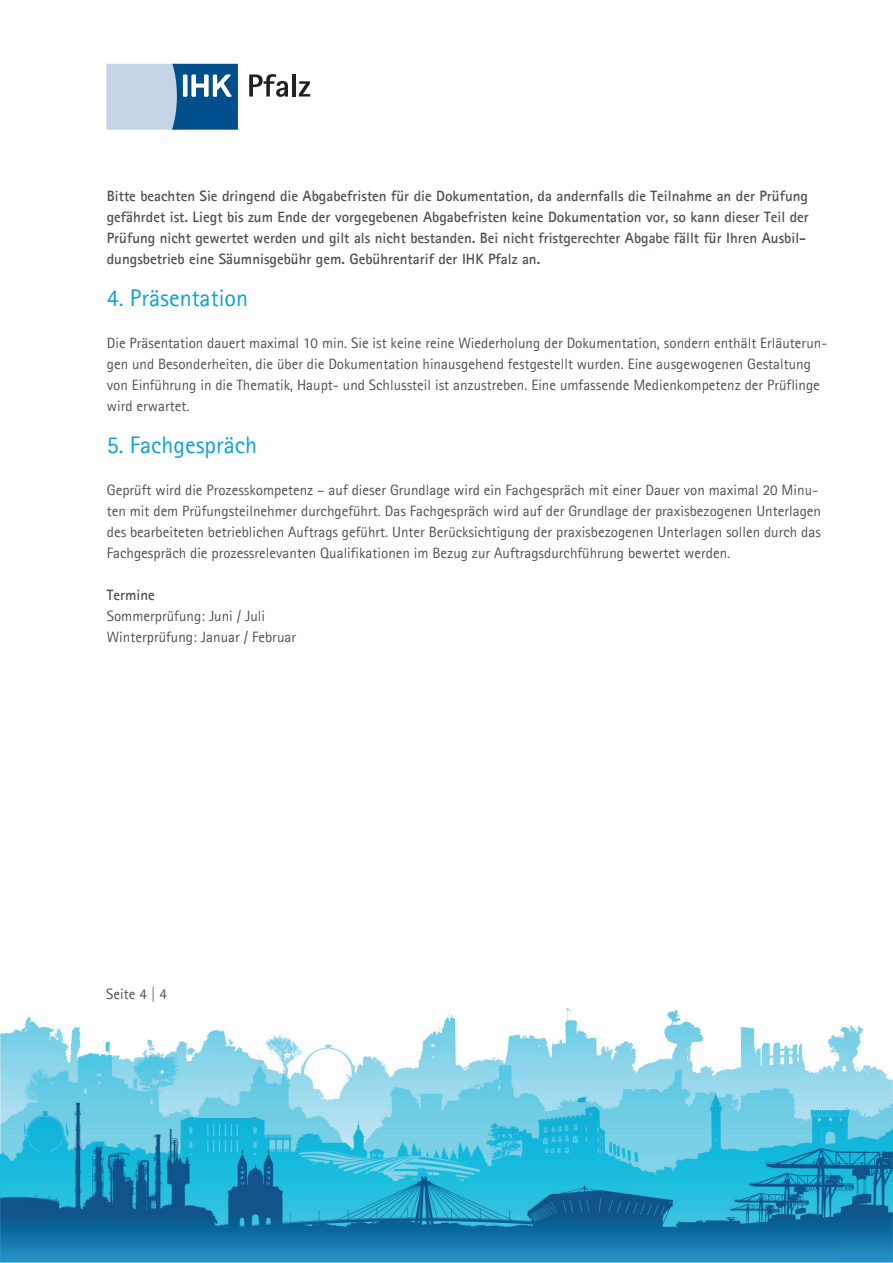
<style>
.page{position:relative;width:893px;height:1263px;background:#fff}
.page>*{position:absolute;margin:0;border:0;box-sizing:border-box;transform-origin:0 0}
.t1{font:24px "Agfa Rotis Sans Serif";color:#0da1d6}
.t2{font:15px/21px "Agfa Rotis Sans Serif";color:#4f5254}
.t3{font:700 15px/21px "Agfa Rotis Sans Serif";color:#4f5254}
</style>
<div class="page">
<img style="left:0;top:1008px;width:893px;height:255px">
<div style="left:106px;top:64px;width:72px;height:66px;background:#c5d5e5"></div>
<svg style="left:172px;top:64px;width:66px;height:66px"></svg>
<svg style="left:249px;top:74px;width:39px;height:23px"></svg>
<hr style="left:292px;top:74px;width:4px;height:23px;background:#231f20">
<svg style="left:299px;top:81px;width:11px;height:16px"></svg>
<p class="t3" style="left:107px;top:185px;width:703px">Bitte beachten Sie dringend die Abgabefristen für die Dokumentation, da andernfalls die Teilnahme an der Prüfung gefährdet ist. Liegt bis zum Ende der vorgegebenen Abgabefristen keine Dokumentation vor, so kann dieser Teil der Prüfung nicht gewertet werden und gilt als nicht bestanden. Bei nicht fristgerechter Abgabe fällt für Ihren Ausbil&shy;dungsbetrieb eine Säumnisgebühr gem. Gebührentarif der IHK Pfalz an.</p>
<h1 class="t1" style="left:107px;top:284px;width:143px">4. Präsentation</h1>
<p class="t2" style="left:107px;top:332px;width:722px">Die Präsentation dauert maximal 10 min. Sie ist keine reine Wiederholung der Dokumentation, sondern enthält Erläuterun&shy;gen und Besonderheiten, die über die Dokumentation hinausgehend festgestellt wurden. Eine ausgewogenen Gestaltung von Einführung in die Thematik, Haupt- und Schlussteil ist anzustreben. Eine umfassende Medienkompetenz der Prüflinge wird erwartet.</p>
<h1 class="t1" style="left:107px;top:431px;width:152px">5. Fachgespräch</h1>
<p class="t2" style="left:107px;top:479px;width:716px">Geprüft wird die Prozesskompetenz – auf dieser Grundlage wird ein Fachgespräch mit einer Dauer von maximal 20 Minu&shy;ten mit dem Prüfungsteilnehmer durchgeführt. Das Fachgespräch wird auf der Grundlage der praxisbezogenen Unterlagen des bearbeiteten betrieblichen Auftrags geführt. Unter Berücksichtigung der praxisbezogenen Unterlagen sollen durch das Fachgespräch die prozessrelevanten Qualifikationen im Bezug zur Auftragsdurchführung bewertet werden.</p>
<p class="t3" style="left:107px;top:584px;width:50px">Termine</p>
<p class="t2" style="left:107px;top:605px;width:191px">Sommerprüfung: Juni / Juli<br>Winterprüfung: Januar / Februar</p>
<p class="t2" style="left:106px;top:983px;width:62px">Seite 4 | 4</p>
</div>
